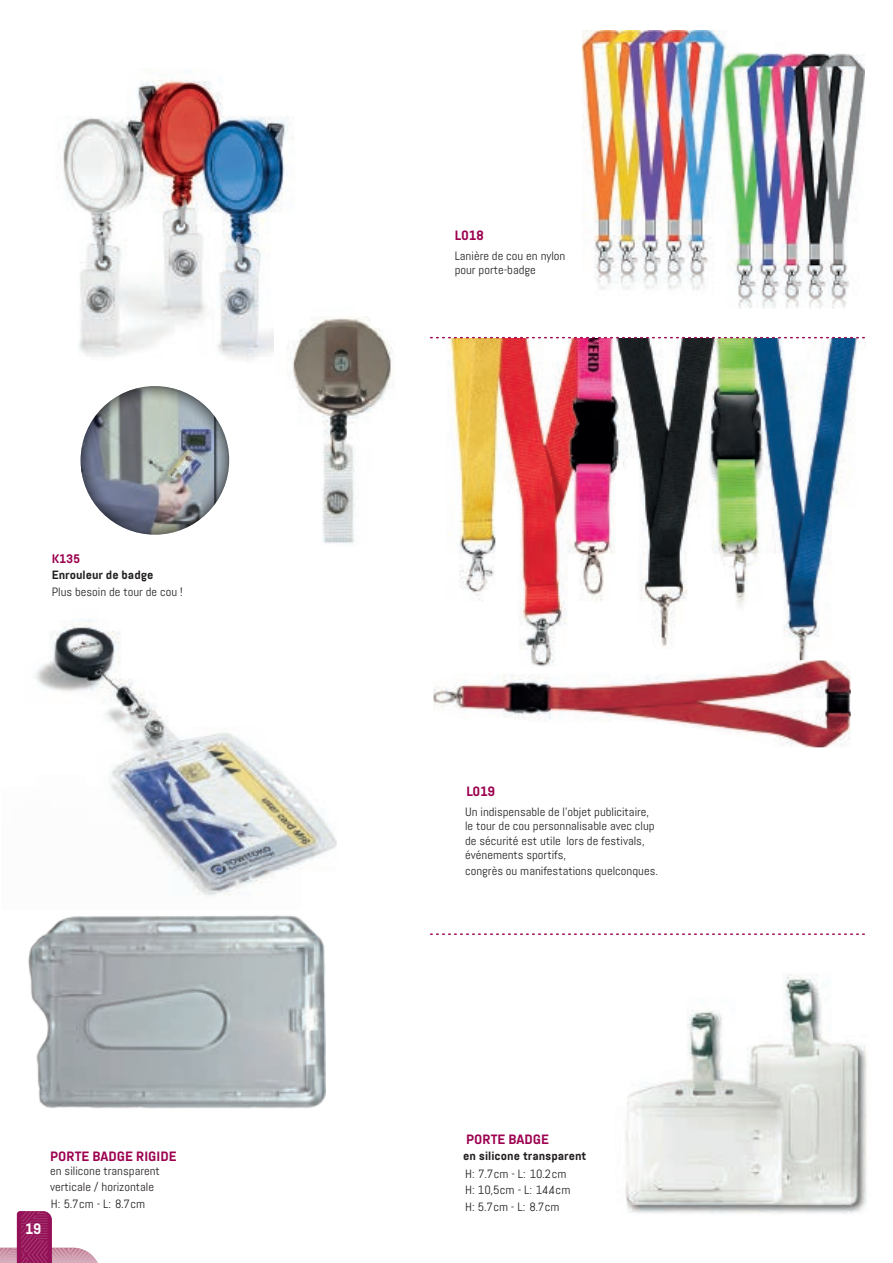
<style>
.page{position:relative;width:893px;height:1263px;background:#fff}
.page>*{position:absolute;margin:0;border:0;box-sizing:border-box;transform-origin:0 0}
.t1{font:700 15px "Abel Pro";color:#fff}
.t2{font:700 13.5px "Abel Pro";color:#9c004f;scale:1.04 1}
.t3{font:700 12.45px "Abel Pro";color:#9c004f;scale:1.04 1}
.t4{font:12px/14.4px "Abel Pro";color:#231f20;scale:1.04 1}
.t5{font:700 12px/17.7px "Abel Pro";color:#231f20;scale:1.04 1}
.t6{font:12px/16.5px "Abel Pro";color:#231f20;scale:1.05 1}
.s1{font-weight:400}
</style>
<div class="page">
<svg style="left:0;top:1211px;width:98px;height:52px"></svg>
<img style="left:430px;top:338px;width:435px;height:322px">
<img style="left:583px;top:31px;width:281px;height:277px">
<svg style="left:431px;top:337px;width:433px;height:1px"></svg>
<svg style="left:431px;top:933px;width:433px;height:2px"></svg>
<img style="left:433px;top:660px;width:418px;height:87px">
<img style="left:625px;top:974px;width:242px;height:240px">
<img style="left:28px;top:915px;width:297px;height:194px">
<img style="left:58px;top:71px;width:235px;height:290px">
<img style="left:274px;top:307px;width:119px;height:237px">
<img style="left:81px;top:386px;width:148px;height:149px;border-radius:74px">
<img style="left:34px;top:619px;width:303px;height:277px">
<p class="t3" style="left:52px;top:550px;width:29px">K135</p>
<p class="t4" style="left:52px;top:584px;width:128px">Plus besoin de tour de cou !</p>
<p class="t5" style="left:52px;top:566px;width:99px">Enrouleur de badge</p>
<p class="t1" style="left:26px;top:1218px;width:18px">19</p>
<p class="t2" style="left:50px;top:1146px;width:123px">PORTE BADGE RIGIDE</p>
<p class="t4" style="left:50px;top:1162px;width:107px;line-height:16.8px">en silicone transparent verticale / horizontale<br>H: 5.7cm - L: 8.7cm</p>
<p class="t2" style="left:455px;top:226px;width:30px">L018</p>
<p class="t4" style="left:455px;top:248px;width:108px">Lanière de cou en nylon pour porte-badge</p>
<p class="t2" style="left:467px;top:782px;width:29px">L019</p>
<p class="t4" style="left:465px;top:804px;width:184px">Un indispensable de l’objet publicitaire, le tour de cou personnalisable avec clup de sécurité est utile lors de festivals, événements sportifs,</p>
<p class="t4" style="left:465px;top:864px;width:187px">congrès ou manifestations quelconques.</p>
<p class="t2" style="left:466px;top:1129px;width:81px">PORTE BADGE</p>
<p class="t5" style="left:463px;top:1147px;width:120px">en silicone transparent<br><span class="s1">H: 7.7cm - L: 10.2cm</span></p>
<p class="t6" style="left:465px;top:1182px;width:102px">H: 10,5cm - L: 14.4cm<br>H: 5.7cm - L: 8.7cm</p>
</div>
